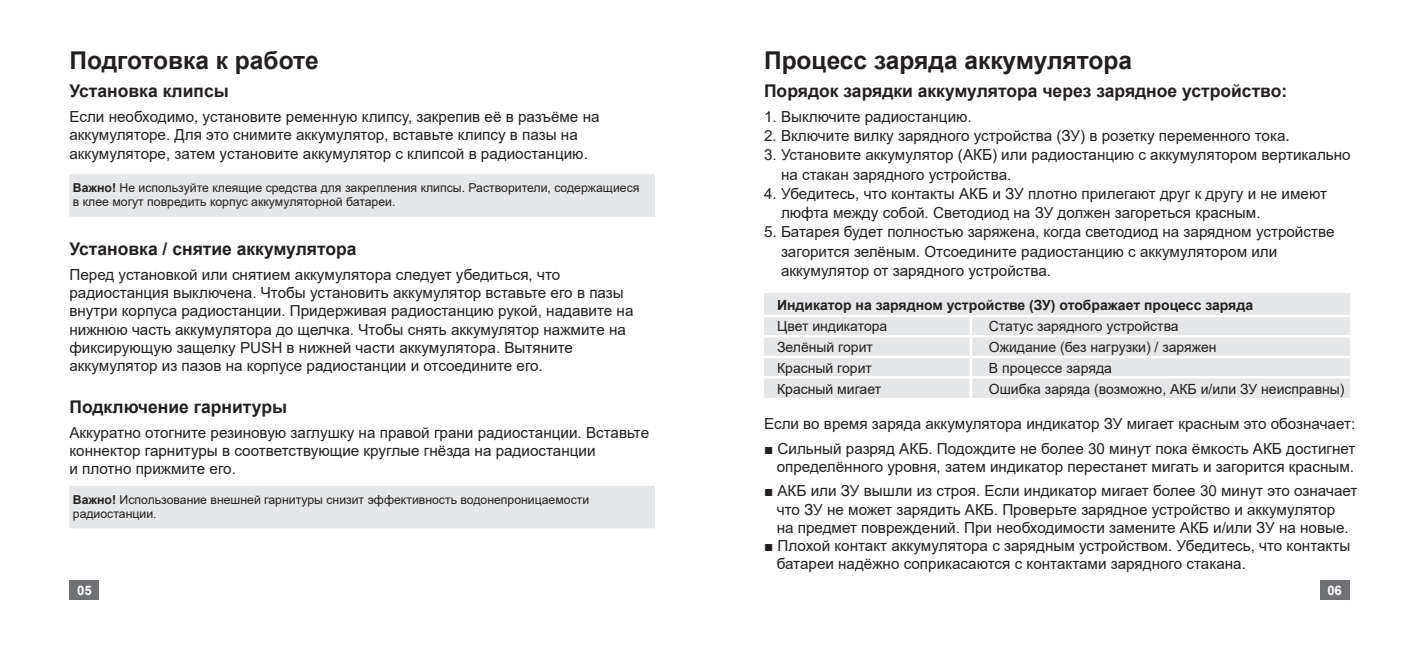
<style>
.page{position:relative;width:1419px;height:650px;background:#fff}
.page>*{position:absolute;margin:0;border:0;box-sizing:border-box;transform-origin:0 0}
.t1{font:700 24.5px "Arial";color:#231f20}
.t2{font:700 17.5px "Arial";color:#231f20}
.t3{font:15.22px/18.2px "Arial";color:#231f20}
.t4{font:14px/21px "Arial";color:#231f20}
.t5{font:700 14px "Arial";color:#231f20}
.t6{font:700 13.12px "Arial";color:#fff}
.t7{font:12.25px/14.7px "Arial";color:#231f20}
.s1{font-weight:700}
.s2{font-family:"Calibri";font-size:16.62px}
</style>
<div class="page">
<div style="left:764px;top:294px;width:585px;height:104px;background:#e6e7e9"></div>
<hr style="left:969px;top:317px;width:3px;height:81px;background:#fff">
<hr style="left:764px;top:315px;width:585px;height:2px;background:#fff">
<hr style="left:764px;top:356px;width:585px;height:2px;background:#fff">
<hr style="left:764px;top:335px;width:585px;height:2px;background:#fff">
<hr style="left:764px;top:376px;width:585px;height:2px;background:#fff">
<div style="left:69px;top:174px;width:586px;height:43px;background:#e6e7e9"></div>
<div style="left:69px;top:486px;width:586px;height:42px;background:#e6e7e9"></div>
<div style="left:1320px;top:580px;width:29px;height:20px;background:#6f7174"></div>
<div style="left:69px;top:580px;width:30px;height:20px;background:#6f7174"></div>
<h1 class="t1" style="left:69px;top:44px;width:251px">Подготовка к работе</h1>
<p class="t2" style="left:69px;top:79px;width:161px">Установка клипсы</p>
<p class="t3" style="left:69px;top:107px;width:532px">Если необходимо, установите ременную клипсу, закрепив её в разъёме на аккумуляторе. Для это снимите аккумулятор, вставьте клипсу в пазы на аккумуляторе, затем установите аккумулятор с клипсой в радиостанцию.</p>
<p class="t7" style="left:73px;top:180px;width:568px"><span class="s1">Важно!</span> Не используйте клеящие средства для закрепления клипсы. Растворители, содержащиеся в клее могут повредить корпус аккумуляторной батареи.</p>
<p class="t2" style="left:69px;top:237px;width:289px">Установка / снятие аккумулятора</p>
<p class="t3" style="left:69px;top:265px;width:565px">Перед установкой или снятием аккумулятора следует убедиться, что радиостанция выключена. Чтобы установить аккумулятор вставьте его в пазы внутри корпуса радиостанции. Придерживая радиостанцию рукой, надавите на нижнюю часть аккумулятора до щелчка. Чтобы снять аккумулятор нажмите на фиксирующую защелку PUSH в нижней части аккумулятора. Вытяните аккумулятор из пазов на корпусе радиостанции и отсоедините его.</p>
<p class="t2" style="left:69px;top:395px;width:219px">Подключение гарнитуры</p>
<p class="t3" style="left:69px;top:423px;width:581px">Аккуратно отогните резиновую заглушку на правой грани радиостанции. Вставьте коннектор гарнитуры в соответствующие круглые гнёзда на радиостанции<br>и плотно прижмите его.</p>
<p class="t7" style="left:73px;top:492px;width:518px"><span class="s1">Важно!</span> Использование внешней гарнитуры снизит эффективность водонепроницаемости радиостанции.</p>
<h1 class="t1" style="left:764px;top:44px;width:370px">Процесс заряда аккумулятора</h1>
<p class="t2" style="left:764px;top:79px;width:525px">Порядок зарядки аккумулятора через зарядное устройство:</p>
<p class="t3" style="left:764px;top:107px;width:209px">1. Выключите радиостанцию.</p>
<p class="t3" style="left:764px;top:127px;width:527px">2. Включите вилку зарядного устройства (ЗУ) в розетку переменного тока<span class="s2">.</span></p>
<p class="t3" style="left:781px;top:145px;width:571px;line-height:19.2px;text-indent:-17px">3. Установите аккумулятор (АКБ) или радиостанцию с аккумулятором вертикально на стакан зарядного устройства.</p>
<p class="t3" style="left:781px;top:184px;width:548px;line-height:19.2px;text-indent:-17px">4. Убедитесь, что контакты АКБ и ЗУ плотно прилегают друг к другу и не имеют люфта между собой. Светодиод на ЗУ должен загореться красным.</p>
<p class="t3" style="left:781px;top:222px;width:555px;line-height:19.2px;text-indent:-17px">5. Батарея будет полностью заряжена, когда светодиод на зарядном устройстве загорится зелёным. Отсоедините радиостанцию с аккумулятором или аккумулятор от зарядного устройства.</p>
<p class="t5" style="left:777px;top:295px;width:477px">Индикатор на зарядном устройстве (ЗУ) отображает процесс заряда</p>
<p class="t4" style="left:777px;top:315px;width:112px">Цвет индикатора<br>Зелёный горит<br>Красный горит<br>Красный мигает</p>
<p class="t4" style="left:989px;top:315px;width:357px">Статус зарядного устройства<br>Ожидание (без нагрузки) / заряжен<br>В процессе заряда<br>Ошибка заряда (возможно, АКБ и/или ЗУ неисправны)</p>
<p class="t3" style="left:764px;top:414px;width:593px">Если во время заряда аккумулятора индикатор ЗУ мигает красным это обозначает:</p>
<p class="t3" style="left:764px;top:439px;width:593px;text-align:right">■ Сильный разряд АКБ. Подождите не более 30 минут пока ёмкость АКБ достигнет определённого уровня, затем индикатор перестанет мигать и загорится красным.</p>
<p class="t3" style="left:777px;top:482px;width:582px;text-indent:-13px">■ АКБ или ЗУ вышли из строя. Если индикатор мигает более 30 минут это означает что ЗУ не может зарядить АКБ. Проверьте зарядное устройство и аккумулятор<br>на предмет повреждений. При необходимости замените АКБ и/или ЗУ на новые.</p>
<p class="t3" style="left:777px;top:537px;width:575px;text-indent:-13px">■ Плохой контакт аккумулятора с зарядным устройством. Убедитесь, что контакты батареи надёжно соприкасаются с контактами зарядного стакана.</p>
<p class="t6" style="left:77px;top:581px;width:16px">05</p>
<p class="t6" style="left:1327px;top:581px;width:16px">06</p>
</div>
